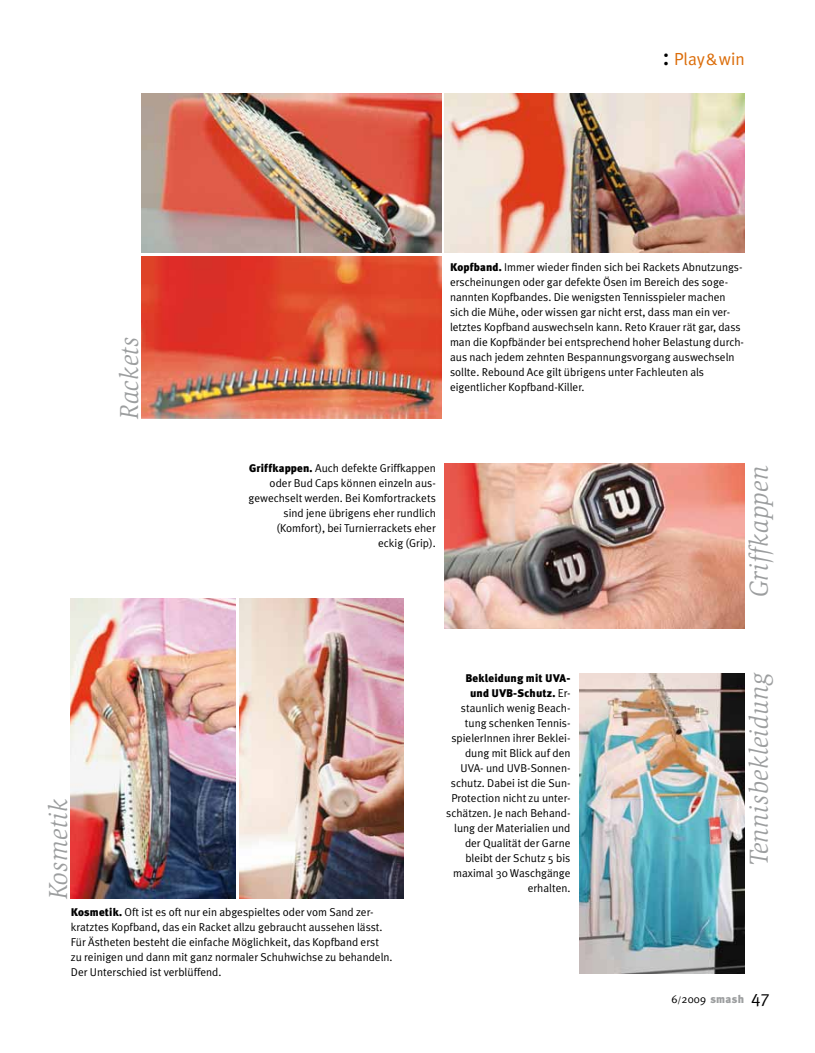
<style>
.page{position:relative;width:815px;height:1053px;background:#fff}
.page>*{position:absolute;margin:0;border:0;box-sizing:border-box;transform-origin:0 0}
.t1{font:italic 26.75px "Slimbach LT";letter-spacing:.02em;color:#9c9e9f;scale:.92 1}
.t2{font:17.5px "Meta Plus Normal";color:#db6c08}
.t3{font:11.38px/15px "Meta Plus Normal";color:#000}
.t4{font:11.25px "Meta Plus Normal";color:#000}
.t5{font:900 11.12px/15px "Meta Plus";letter-spacing:.015em;color:#000;text-align:center}
.s1{font-size:26.25px;color:#000}
.s2{font-family:"Meta Plus";font-weight:900;font-size:11.12px}
.s3{font-family:"Meta Plus Normal";font-weight:400;font-size:11.38px}
.s4{font-size:8.75px}
.s5{font-family:"Meta Plus";font-weight:900;color:#9c9e9f}
.s6{font-size:17.5px}
</style>
<div class="page">
<img style="left:142px;top:94px;width:299px;height:159px">
<img style="left:445px;top:94px;width:299px;height:159px">
<img style="left:142px;top:256px;width:299px;height:162px">
<img style="left:71px;top:598px;width:165px;height:300px">
<img style="left:239px;top:598px;width:165px;height:300px">
<img style="left:445px;top:463px;width:299px;height:165px">
<img style="left:579px;top:673px;width:165px;height:300px">
<h2 class="t2" style="left:662px;top:48px;width:84px"><span class="s1">:</span> Play&amp;win</h2>
<h1 class="t1" style="left:114px;top:419px;width:91px;rotate:-90deg">Rackets</h1>
<p class="t3" style="left:450px;top:259px;width:295px"><span class="s2">Kopfband.</span> Immer wieder finden sich bei Rackets Abnutzungs&shy;erscheinungen oder gar defekte Ösen im Bereich des soge&shy;nannten Kopfbandes. Die wenigsten Tennisspieler machen sich die Mühe, oder wissen gar nicht erst, dass man ein ver&shy;letztes Kopfband auswechseln kann. Reto Krauer rät gar, dass man die Kopfbänder bei entsprechend hoher Belastung durch&shy;aus nach jedem zehnten Bespannungsvorgang auswechseln sollte. Rebound Ace gilt übrigens unter Fachleuten als eigentlicher Kopfband-Killer.</p>
<p class="t3" style="left:248px;top:460px;width:189px;text-align:right"><span class="s2">Griffkappen.</span> Auch defekte Griffkappen oder Bud Caps können einzeln aus&shy;gewechselt werden. Bei Komfortrackets sind jene übrigens eher rundlich (Komfort), bei Turnierrackets eher<br>eckig (Grip).</p>
<h1 class="t1" style="left:744px;top:597px;width:144px;rotate:-90deg">Griffkappen</h1>
<h1 class="t1" style="left:43px;top:899px;width:110px;rotate:-90deg">Kosmetik</h1>
<p class="t3" style="left:71px;top:904px;width:323px"><span class="s2">Kosmetik.</span> Oft ist es oft nur ein abgespieltes oder vom Sand zer&shy;kratztes Kopfband, das ein Racket allzu gebraucht aussehen lässt.<br>Für Ästheten besteht die einfache Möglichkeit, das Kopfband erst zu reinigen und dann mit ganz normaler Schuhwichse zu behandeln.<br>Der Unterschied ist verblüffend.</p>
<p class="t5" style="left:465px;top:670px;width:106px">Bekleidung mit UVA&shy;und UVB-Schutz. <span class="s3">Er-</span></p>
<p class="t3" style="left:446px;top:700px;width:126px;text-align:right">staunlich wenig Beach&shy;tung schenken Tennis&shy;spielerInnen ihrer Beklei&shy;dung mit Blick auf den<br>UVA- und UVB-Sonnen&shy;schutz. Dabei ist die Sun-<br>Protection nicht zu unter&shy;schätzen. Je nach Behand&shy;lung der Materialien und der Qualität der Garne bleibt der Schutz 5 bis maximal 30 Waschgänge erhalten.</p>
<h1 class="t1" style="left:744px;top:866px;width:213px;rotate:-90deg">Tennisbekleidung</h1>
<p class="t4" style="left:671px;top:992px;width:100px">6<span class="s4">/</span>2009 <span class="s5">smash</span> <span class="s6">47</span></p>
</div>
